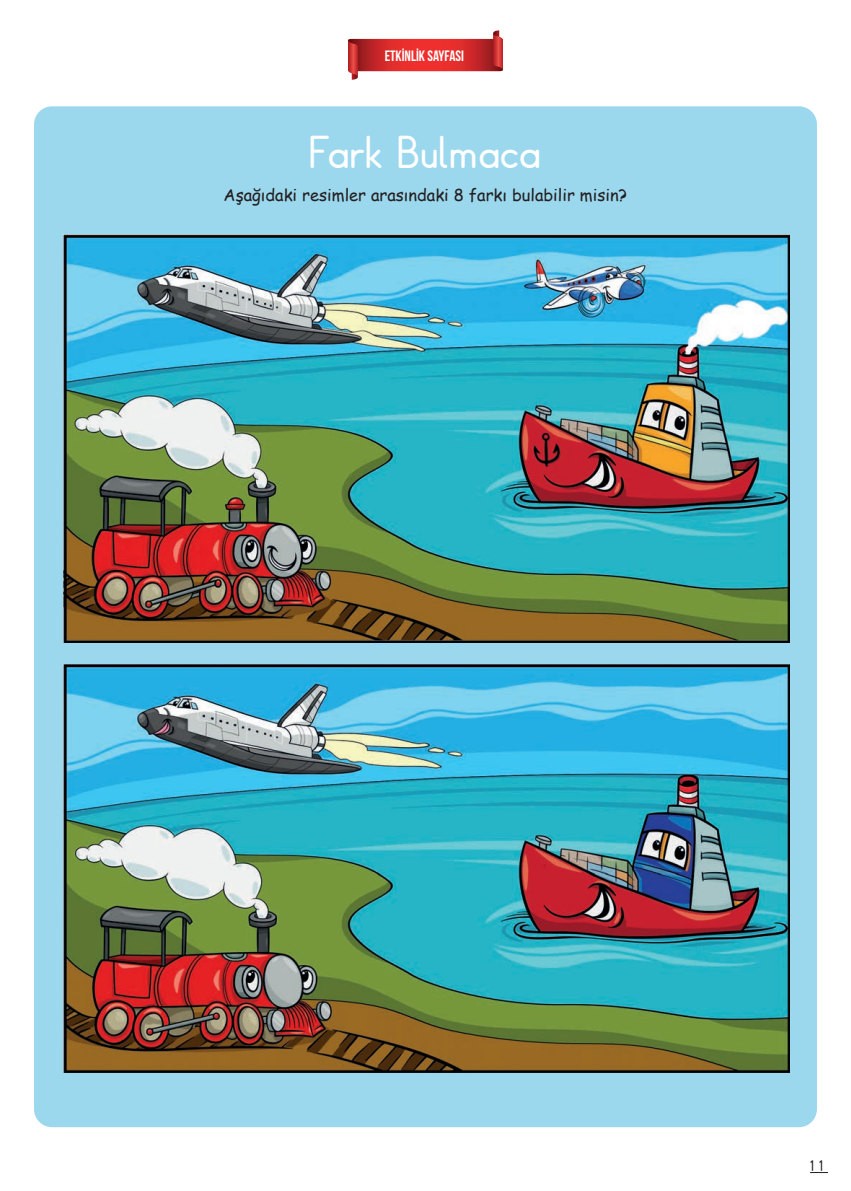
<style>
.page{position:relative;width:851px;height:1191px;background:#fff}
.page>*{position:absolute;margin:0;border:0;box-sizing:border-box;transform-origin:0 0}
.t1{font:40.5px "ALFABET98 Normal";color:#fff}
.t2{font:16.5px "Comic Sans MS";color:#231f20}
.t3{font:15px "Bebas Neue";color:#fff}
.t4{font:13.5px "ALFABET98 Normal";color:#231f20}
</style>
<div class="page">
<div style="left:34px;top:106px;width:782px;height:1021px;background:#9bd8ee;border-radius:18px"></div>
<svg style="left:348px;top:30px;width:155px;height:50px"></svg>
<svg style="left:810px;top:1172px;width:17px;height:1px"></svg>
<img style="left:64px;top:235px;width:725px;height:408px">
<img style="left:64px;top:664px;width:725px;height:408px">
<p class="t3" style="left:384px;top:47px;width:81px">ETKİNLİK SAYFASI</p>
<h1 class="t1" style="left:309px;top:128px;width:233px">Fark Bulmaca</h1>
<p class="t2" style="left:223px;top:183px;width:405px">Aşağıdaki resimler arasındaki 8 farkı bulabilir misin?</p>
<p class="t4" style="left:810px;top:1157px;width:19px">11</p>
</div>
